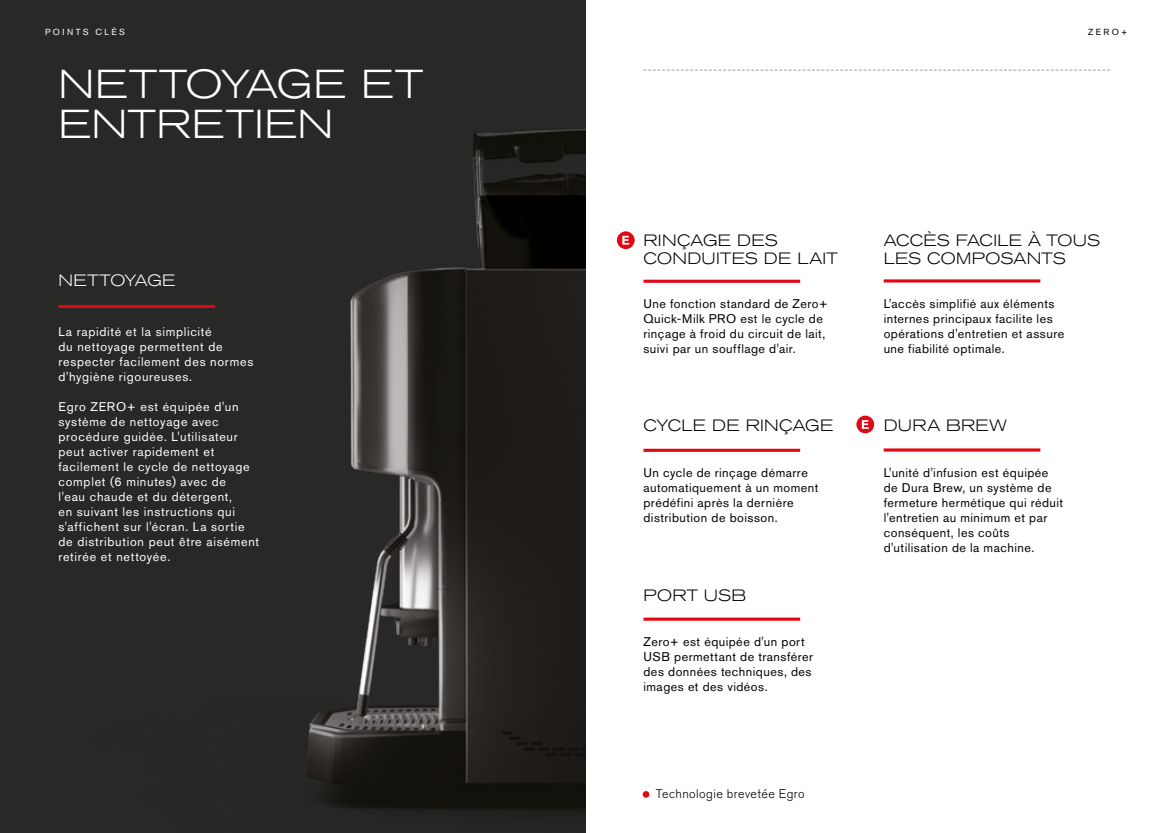
<style>
.page{position:relative;width:1170px;height:833px;background:#fff}
.page>*{position:absolute;margin:0;border:0;box-sizing:border-box;transform-origin:0 0}
.Titles{font:300 expanded 40px/40px "Akzidenz Grotesk BQ";letter-spacing:.015em;color:#fff}
.Sub_Heading_Black{font:300 expanded 16.25px/17.5px "Akzidenz Grotesk BQ";letter-spacing:.015em;color:#000}
.Sub_Headings_White{font:300 expanded 16.25px "Akzidenz Grotesk BQ";color:#fff}
.Body_Copy{font:12.5px/15px "Akzidenz Grotesk BQ";letter-spacing:.035em;color:#000}
.Body_Copy_White{font:12.5px/15px "Akzidenz Grotesk BQ";letter-spacing:.055em;color:#fff}
.Body_Copy-2{font:300 12.5px "Akzidenz Grotesk BQ";letter-spacing:.03em;color:#000}
.Details{font:8.75px "Akzidenz Grotesk BQ";letter-spacing:.28em;color:#fff}
.Details-2{font:8.75px "Akzidenz Grotesk BQ";color:#000}
</style>
<div class="page">
<div style="left:0;top:0;width:585px;height:833px;background:#282827"></div>
<svg style="left:643px;top:70px;width:466px;height:1px"></svg>
<img style="left:94px;top:129px;width:491px;height:685px">
<hr style="left:643px;top:280px;width:157px;height:3px;background:#e30613">
<hr style="left:643px;top:617px;width:157px;height:3px;background:#e30613">
<hr style="left:643px;top:449px;width:157px;height:3px;background:#e30613">
<hr style="left:883px;top:448px;width:157px;height:3px;background:#e30613">
<hr style="left:883px;top:279px;width:157px;height:3px;background:#e30613">
<hr style="left:58px;top:305px;width:157px;height:3px;background:#e30613">
<svg style="left:856px;top:415px;width:18px;height:18px"></svg>
<svg style="left:861px;top:420px;width:7px;height:9px"></svg>
<div style="left:617px;top:231px;width:17px;height:18px;background:#e30613;border-radius:50%"></div>
<svg style="left:622px;top:236px;width:7px;height:9px"></svg>
<div style="left:642px;top:791px;width:7px;height:6px;background:#e30613;border-radius:50%"></div>
<p class="Details" style="left:45px;top:27px;width:82px">POINTS CLÉS</p>
<p class="Titles" style="left:58px;top:64px;width:366px">NETTOYAGE ET<br>ENTRETIEN</p>
<p class="Sub_Headings_White" style="left:58px;top:271px;width:119px">NETTOYAGE</p>
<p class="Body_Copy_White" style="left:58px;top:324px;width:196px">La rapidité et la simplicité<br>du nettoyage permettent de respecter facilement des normes d'hygiène rigoureuses.</p>
<p class="Body_Copy_White" style="left:58px;top:399px;width:202px">Egro ZERO+ est équipée d'un système de nettoyage avec procédure guidée. L'utilisateur peut activer rapidement et facilement le cycle de nettoyage complet (6 minutes) avec de<br>l'eau chaude et du détergent,<br>en suivant les instructions qui s'affichent sur l'écran. La sortie de distribution peut être aisément retirée et nettoyée.</p>
<p class="Details-2" style="left:1088px;top:26px;width:41px">ZERO+</p>
<p class="Sub_Heading_Black" style="left:643px;top:232px;width:196px">RINÇAGE DES<br>CONDUITES DE LAIT</p>
<p class="Body_Copy" style="left:643px;top:296px;width:186px">Une fonction standard de Zero+<br>Quick-Milk PRO est le cycle de rinçage à froid du circuit de lait, suivi par un soufflage d'air.</p>
<p class="Sub_Heading_Black" style="left:643px;top:417px;width:192px">CYCLE DE RINÇAGE</p>
<p class="Body_Copy" style="left:643px;top:465px;width:176px">Un cycle de rinçage démarre automatiquement à un moment prédéfini après la dernière distribution de boisson.</p>
<p class="Sub_Heading_Black" style="left:643px;top:586px;width:104px">PORT USB</p>
<p class="Body_Copy" style="left:643px;top:634px;width:171px">Zero+ est équipée d'un port<br>USB permettant de transférer des données techniques, des images et des vidéos.</p>
<p class="Body_Copy-2" style="left:655px;top:786px;width:150px">Technologie brevetée Egro</p>
<p class="Sub_Heading_Black" style="left:883px;top:232px;width:218px">ACCÈS FACILE À TOUS<br>LES COMPOSANTS</p>
<p class="Body_Copy" style="left:883px;top:296px;width:182px">L'accès simplifié aux éléments internes principaux facilite les opérations d'entretien et assure une fiabilité optimale.</p>
<p class="Sub_Heading_Black" style="left:883px;top:417px;width:125px">DURA BREW</p>
<p class="Body_Copy" style="left:883px;top:464px;width:181px">L'unité d'infusion est équipée de Dura Brew, un système de fermeture hermétique qui réduit l'entretien au minimum et par conséquent, les coûts d'utilisation de la machine.</p>
</div>
